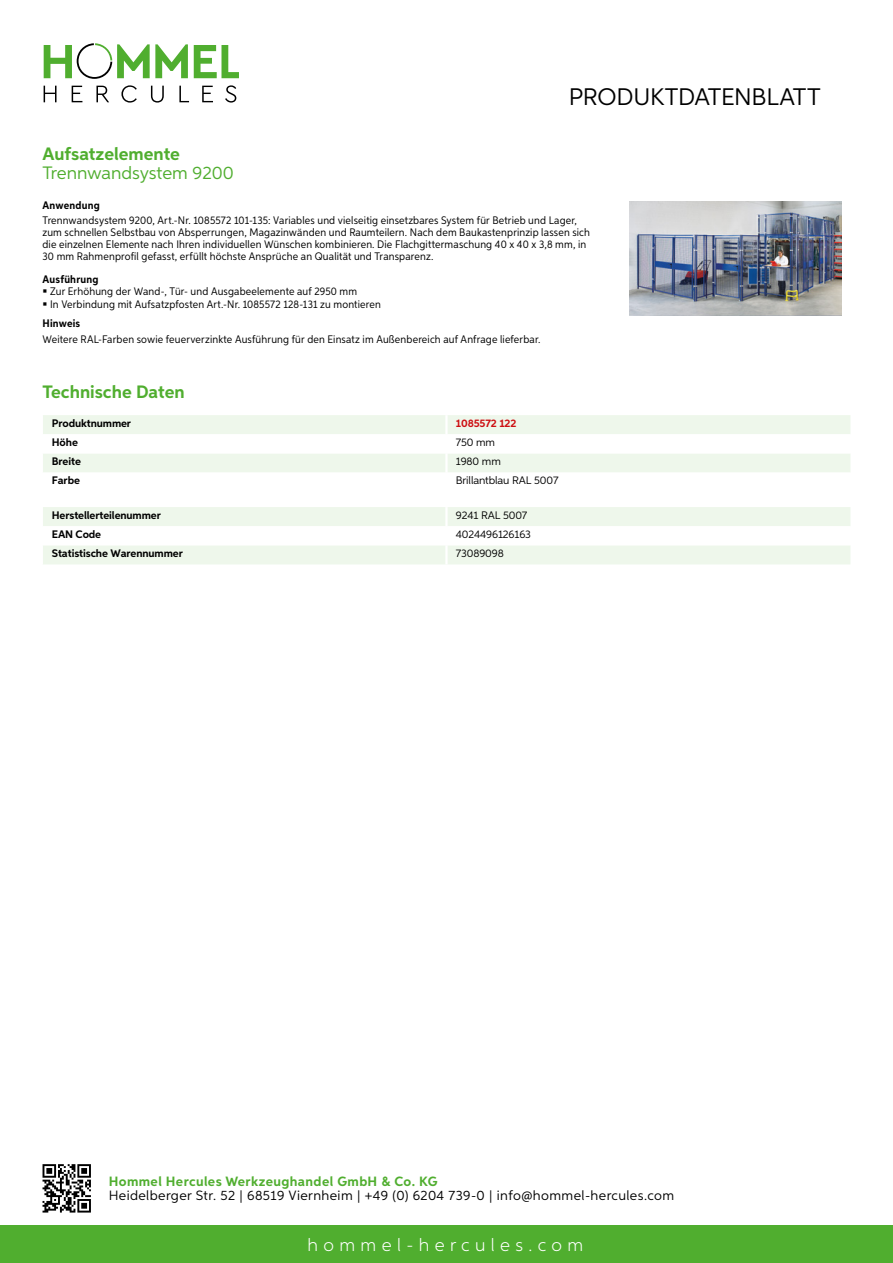
<style>
.page{position:relative;width:893px;height:1263px;background:#fff}
.page>*{position:absolute;margin:0;border:0;box-sizing:border-box;transform-origin:0 0}
.t1{font:24px "Aspira";letter-spacing:-.01em;color:#000}
.t2{font:700 18px "Aspira";color:#50ae2f}
.t3{font:300 18px "Aspira";letter-spacing:.3em;color:#fff}
.t4{font:18px "Aspira";color:#50ae2f}
.t5{font:13.5px "Aspira";letter-spacing:.03em;color:#000}
.t6{font:700 13.5px "Aspira";letter-spacing:.03em;color:#50ae2f}
.t7{font:10.95px/12px "Aspira Nar";letter-spacing:.015em;color:#000}
.t8{font:700 10.95px "Aspira";letter-spacing:-.01em;color:#000}
.t9{font:10.95px "Aspira";letter-spacing:-.01em;color:#000}
.t10{font:700 10.95px "Aspira Nar";letter-spacing:.02em;color:#000}
.t11{font:700 10.95px "Aspira";letter-spacing:-.01em;color:#cd1013}
</style>
<div class="page">
<div style="left:0;top:1226px;width:893px;height:37px;background:#50ae2f"></div>
<svg style="left:43px;top:1164px;width:48px;height:48px"></svg>
<svg style="left:194px;top:45px;width:45px;height:33px"></svg>
<svg style="left:44px;top:43px;width:144px;height:36px"></svg>
<svg style="left:44px;top:86px;width:13px;height:16px"></svg>
<svg style="left:72px;top:86px;width:10px;height:16px"></svg>
<svg style="left:96px;top:86px;width:13px;height:16px"></svg>
<svg style="left:121px;top:85px;width:16px;height:18px"></svg>
<svg style="left:151px;top:86px;width:13px;height:17px"></svg>
<svg style="left:179px;top:86px;width:10px;height:16px"></svg>
<svg style="left:202px;top:86px;width:11px;height:16px"></svg>
<svg style="left:225px;top:85px;width:11px;height:18px"></svg>
<div style="left:43px;top:415px;width:807px;height:19px;background:#eef7eb"></div>
<div style="left:43px;top:454px;width:807px;height:18px;background:#eef7eb"></div>
<hr style="left:445px;top:415px;width:3px;height:19px;background:#fff">
<hr style="left:445px;top:453px;width:3px;height:19px;background:#fff">
<svg style="left:43px;top:507px;width:807px;height:57px"></svg>
<hr style="left:445px;top:545px;width:3px;height:19px;background:#fff">
<img style="left:629px;top:201px;width:213px;height:114px">
<h1 class="t1" style="left:569px;top:82px;width:253px">Produktdatenblatt</h1>
<h2 class="t2" style="left:43px;top:142px;width:139px">Aufsatzelemente</h2>
<h2 class="t4" style="left:43px;top:162px;width:193px">Trennwandsystem 9200</h2>
<p class="t10" style="left:43px;top:199px;width:59px">Anwendung</p>
<p class="t7" style="left:43px;top:214px;width:549px">Trennwandsystem 9200, Art.-Nr. 1085572 101-135: Variables und vielseitig einsetzbares System für Betrieb und Lager, zum schnellen Selbstbau von Absperrungen, Magazinwänden und Raumteilern. Nach dem Baukastenprinzip lassen sich die einzelnen Elemente nach Ihren individuellen Wünschen kombinieren. Die Flachgittermaschung 40 x 40 x 3,8 mm, in 30 mm Rahmenprofil gefasst, erfüllt höchste Ansprüche an Qualität und Transparenz.</p>
<p class="t10" style="left:43px;top:272px;width:58px">Ausführung</p>
<p class="t7" style="left:50px;top:285px;width:332px;line-height:12.8px">Zur Erhöhung der Wand-, Tür- und Ausgabeelemente auf 2950 mm<br>In Verbindung mit Aufsatzpfosten Art.-Nr. 1085572 128-131 zu montieren</p>
<p class="t10" style="left:43px;top:317px;width:39px">Hinweis</p>
<p class="t7" style="left:43px;top:333px;width:499px">Weitere RAL-Farben sowie feuerverzinkte Ausführung für den Einsatz im Außenbereich auf Anfrage lieferbar.</p>
<h2 class="t2" style="left:43px;top:381px;width:144px">Technische Daten</h2>
<p class="t8" style="left:52px;top:417px;width:81px">Produktnummer</p>
<p class="t11" style="left:456px;top:417px;width:62px">1085572 122</p>
<p class="t8" style="left:52px;top:436px;width:28px">Höhe</p>
<p class="t9" style="left:456px;top:436px;width:41px">750 mm</p>
<p class="t8" style="left:52px;top:455px;width:31px">Breite</p>
<p class="t9" style="left:456px;top:455px;width:47px">1980 mm</p>
<p class="t8" style="left:52px;top:474px;width:30px">Farbe</p>
<p class="t9" style="left:456px;top:474px;width:64px">Brillantblau RAL</p>
<p class="t9" style="left:534px;top:474px;width:26px">5007</p>
<p class="t8" style="left:52px;top:508px;width:111px">Herstellerteilenummer</p>
<p class="t9" style="left:456px;top:509px;width:33px">9241 RAL</p>
<p class="t9" style="left:503px;top:509px;width:26px">5007</p>
<p class="t8" style="left:52px;top:528px;width:51px">EAN Code</p>
<p class="t9" style="left:456px;top:528px;width:77px">4024496126163</p>
<p class="t8" style="left:52px;top:547px;width:132px">Statistische Warennummer</p>
<p class="t9" style="left:456px;top:547px;width:49px">73089098</p>
<p class="t6" style="left:109px;top:1172px;width:330px">Hommel Hercules Werkzeughandel GmbH &amp; Co. KG</p>
<p class="t5" style="left:109px;top:1187px;width:567px">Heidelberger Str. 52 | 68519 Viernheim | +49 (0) 6204 739-0 | info@hommel-hercules.com</p>
<h2 class="t3" style="left:307px;top:1234px;width:277px">hommel-hercules.com</h2>
</div>
